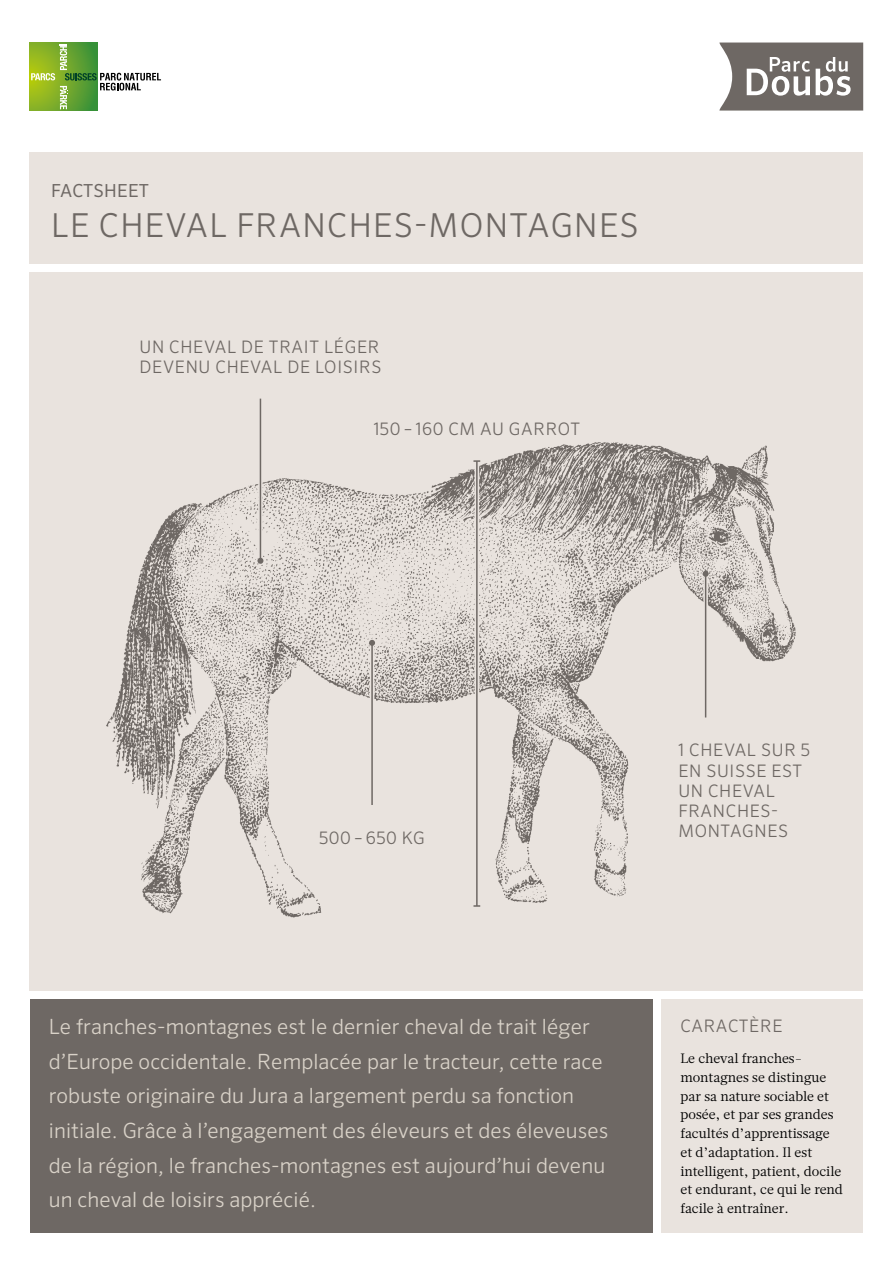
<style>
.page{position:relative;width:893px;height:1263px;background:#fff}
.page>*{position:absolute;margin:0;border:0;box-sizing:border-box;transform-origin:0 0}
.t1{font:300 33px "Sero OT";letter-spacing:.04em;color:#6e6864}
.t2{font:300 21px/34.5px "Sero OT";letter-spacing:.005em;color:#d9d2c8}
.t3{font:18px "Sero OT";letter-spacing:.01em;color:#6e6864}
.t4{font:300 17.25px/20.2px "Sero OT";letter-spacing:.04em;color:#6e6864}
.t5{font:13.5px/18.8px "Glosa Text";letter-spacing:.005em;color:#000}
</style>
<div class="page">
<div style="left:30px;top:272px;width:833px;height:718px;background:#e9e3de"></div>
<img style="left:106px;top:442px;width:690px;height:476px">
<hr style="left:475px;top:460px;width:4px;height:447px;background:#e9e3de">
<svg style="left:703px;top:577px;width:5px;height:130px"></svg>
<div style="left:258px;top:409px;width:5px;height:152px;background:#c6c0bc"></div>
<hr style="left:370px;top:644px;width:4px;height:72px;background:#e9e3de">
<div style="left:30px;top:999px;width:623px;height:234px;background:#6e6864"></div>
<svg style="left:30px;top:43px;width:68px;height:68px"></svg>
<svg style="left:31px;top:44px;width:130px;height:65px"></svg>
<svg style="left:719px;top:43px;width:144px;height:68px"></svg>
<div style="left:30px;top:152px;width:833px;height:112px;background:#e9e3de"></div>
<div style="left:661px;top:999px;width:202px;height:234px;background:#e9e3de"></div>
<hr style="left:260px;top:399px;width:1px;height:162px;background:#6e6864">
<svg style="left:257px;top:558px;width:6px;height:6px"></svg>
<hr style="left:371px;top:643px;width:2px;height:162px;background:#6e6864">
<svg style="left:369px;top:640px;width:6px;height:6px"></svg>
<hr style="left:705px;top:574px;width:1px;height:143px;background:#6e6864">
<svg style="left:703px;top:571px;width:6px;height:6px"></svg>
<hr style="left:476px;top:461px;width:2px;height:445px;background:#6e6864">
<svg style="left:473px;top:460px;width:7px;height:2px"></svg>
<svg style="left:473px;top:905px;width:7px;height:2px"></svg>
<p class="t3" style="left:51px;top:180px;width:99px">FACTSHEET</p>
<h1 class="t1" style="left:51px;top:206px;width:589px">LE CHEVAL FRANCHES-MONTAGNES</h1>
<p class="t4" style="left:140px;top:336px;width:243px">UN CHEVAL DE TRAIT LÉGER<br>DEVENU CHEVAL DE LOISIRS</p>
<p class="t4" style="left:373px;top:418px;width:208px">150 – 160 CM AU GARROT</p>
<p class="t4" style="left:319px;top:827px;width:107px">500 – 650 KG</p>
<p class="t2" style="left:49px;top:1009px;width:561px">Le franches-montagnes est le dernier cheval de trait léger d’Europe occidentale. Remplacée par le tracteur, cette race robuste originaire du Jura a largement perdu sa fonction initiale. Grâce à l’engagement des éleveurs et des éleveuses de la région, le franches-montagnes est aujourd’hui devenu un cheval de loisirs apprécié.</p>
<p class="t4" style="left:678px;top:740px;width:133px">1 CHEVAL SUR 5<br>EN SUISSE EST<br>UN CHEVAL<br>FRANCHES-<br>MONTAGNES</p>
<p class="t4" style="left:680px;top:1015px;width:104px">CARACTÈRE</p>
<p class="t5" style="left:680px;top:1049px;width:164px">Le cheval franches&shy;montagnes se distingue par sa nature sociable et posée, et par ses grandes facultés d’apprentissage et d’adaptation. Il est intelligent, patient, docile et endurant, ce qui le rend facile à entraîner.</p>
</div>
